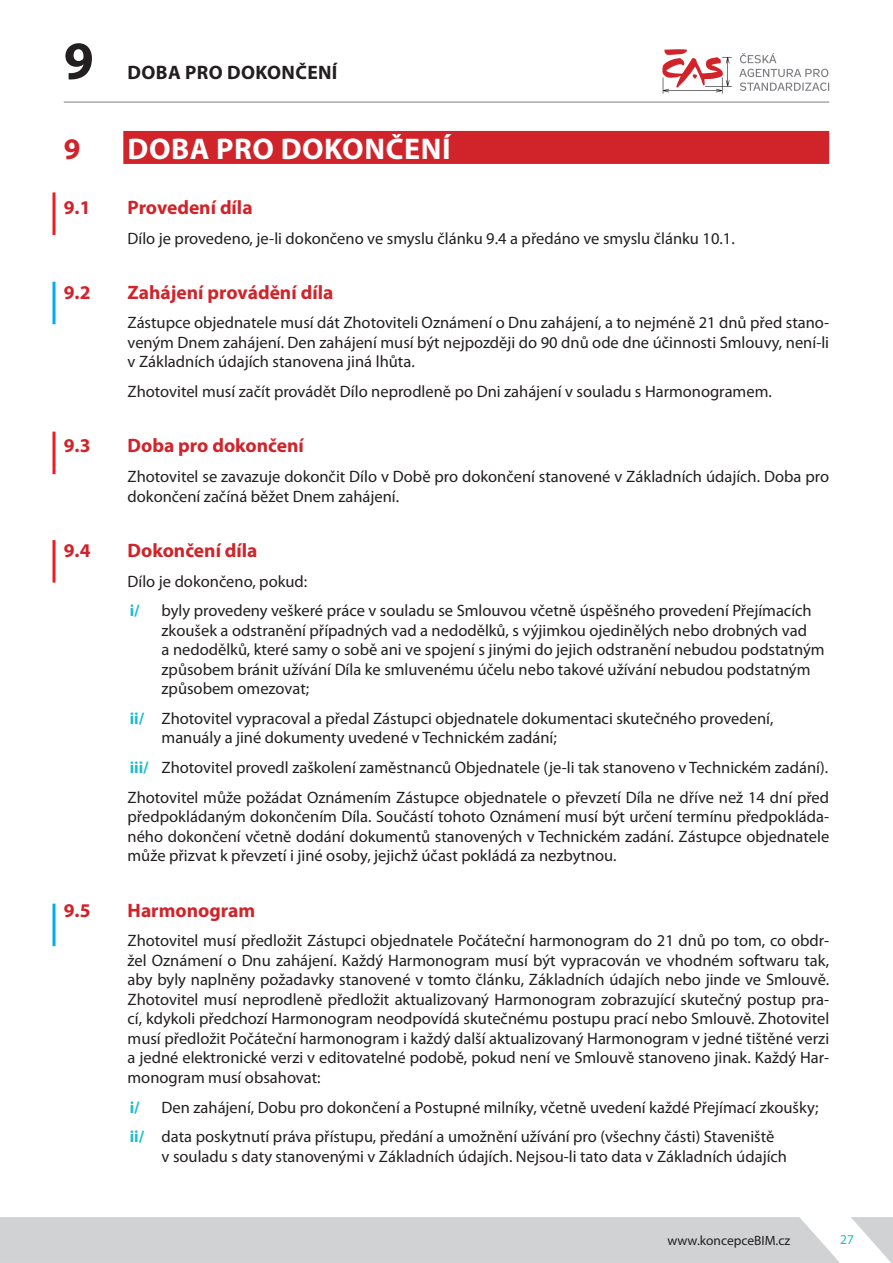
<style>
.page{position:relative;width:893px;height:1263px;background:#fff}
.page>*{position:absolute;margin:0;border:0;box-sizing:border-box;transform-origin:0 0}
.t1{font:700 54px "Myriad Pro";color:#231f20}
.t2{font:700 30px "Myriad Pro";letter-spacing:.02em;color:#fff}
.t3{font:700 30px "Myriad Pro";color:#d1232a}
.t4{font:700 19.5px "Myriad Pro";color:#d1232a}
.t5{font:700 19.5px "Myriad Pro";letter-spacing:.02em;color:#231f20}
.t6{font:16.5px/19.5px "Myriad Pro";color:#231f20}
.t7{font:700 16.5px "Myriad Pro";color:#1cbdcc}
.t8{font:13.5px "Myriad Pro";color:#231f20}
.t9{font:13.5px "Myriad Pro";color:#1cbdcc}
.s1{font-weight:700;color:#1cbdcc}
</style>
<div class="page">
<hr style="left:64px;top:102px;width:765px;height:1px;background:#7a7c7f">
<svg style="left:662px;top:49px;width:70px;height:45px"></svg>
<svg style="left:739px;top:53px;width:90px;height:38px"></svg>
<svg style="left:851px;top:1217px;width:42px;height:46px"></svg>
<div style="left:0;top:1217px;width:840px;height:46px;background:#d1d2d4"></div>
<div style="left:123px;top:131px;width:706px;height:33px;background:#d1232a"></div>
<svg style="left:52px;top:192px;width:4px;height:43px"></svg>
<svg style="left:52px;top:432px;width:4px;height:42px"></svg>
<svg style="left:52px;top:540px;width:4px;height:43px"></svg>
<svg style="left:52px;top:282px;width:4px;height:42px"></svg>
<svg style="left:52px;top:904px;width:4px;height:42px"></svg>
<h1 class="t1" style="left:64px;top:40px;width:31px">9</h1>
<p class="t5" style="left:128px;top:65px;width:211px">DOBA PRO DOKONČENÍ</p>
<h2 class="t3" style="left:64px;top:137px;width:18px">9</h2>
<h2 class="t2" style="left:128px;top:137px;width:324px">DOBA PRO DOKONČENÍ</h2>
<p class="t4" style="left:64px;top:200px;width:28px">9.1</p>
<p class="t4" style="left:128px;top:200px;width:127px">Provedení díla</p>
<p class="t6" style="left:128px;top:229px;width:609px">Dílo je provedeno, je-li dokončeno ve smyslu článku 9.4 a předáno ve smyslu článku 10.1.</p>
<p class="t4" style="left:64px;top:285px;width:28px">9.2</p>
<p class="t4" style="left:128px;top:285px;width:207px">Zahájení provádění díla</p>
<p class="t6" style="left:128px;top:314px;width:703px;text-align:justify">Zástupce objednatele musí dát Zhotoviteli Oznámení o Dnu zahájení, a to nejméně 21 dnů před stano&shy;veným Dnem zahájení. Den zahájení musí být nejpozději do 90 dnů ode dne účinnosti Smlouvy, není-li v Základních údajích stanovena jiná lhůta.</p>
<p class="t6" style="left:128px;top:383px;width:646px">Zhotovitel musí začít provádět Dílo neprodleně po Dni zahájení v souladu s Harmonogramem.</p>
<p class="t4" style="left:64px;top:438px;width:28px">9.3</p>
<p class="t4" style="left:128px;top:438px;width:178px">Doba pro dokončení</p>
<p class="t6" style="left:128px;top:468px;width:703px">Zhotovitel se zavazuje dokončit Dílo v Době pro dokončení stanovené v Základních údajích. Doba pro dokončení začíná běžet Dnem zahájení.</p>
<p class="t4" style="left:64px;top:543px;width:28px">9.4</p>
<p class="t4" style="left:128px;top:543px;width:132px">Dokončení díla</p>
<p class="t6" style="left:128px;top:572px;width:181px">Dílo je dokončeno, pokud:</p>
<p class="t7" style="left:130px;top:604px;width:11px">i/</p>
<p class="t6" style="left:162px;top:602px;width:664px">byly provedeny veškeré práce v souladu se Smlouvou včetně úspěšného provedení Přejímacích zkoušek a odstranění případných vad a nedodělků, s výjimkou ojedinělých nebo drobných vad<br>a nedodělků, které samy o sobě ani ve spojení s jinými do jejich odstranění nebudou podstatným způsobem bránit užívání Díla ke smluvenému účelu nebo takové užívání nebudou podstatným způsobem omezovat;</p>
<p class="t6" style="left:162px;top:710px;width:613px;text-indent:-32px"><span class="s1">ii/</span> Zhotovitel vypracoval a předal Zástupci objednatele dokumentaci skutečného provedení, manuály a jiné dokumenty uvedené v Technickém zadání;</p>
<p class="t6" style="left:128px;top:754px;width:703px;line-height:29.7px"><span class="s1">iii/</span> Zhotovitel provedl zaškolení zaměstnanců Objednatele (je-li tak stanoveno v Technickém zadání).<br>Zhotovitel může požádat Oznámením Zástupce objednatele o převzetí Díla ne dříve než 14 dní před</p>
<p class="t6" style="left:128px;top:808px;width:703px;text-align:justify">předpokládaným dokončením Díla. Součástí tohoto Oznámení musí být určení termínu předpokláda&shy;ného dokončení včetně dodání dokumentů stanovených v Technickém zadání. Zástupce objednatele může přizvat k převzetí i jiné osoby, jejichž účast pokládá za nezbytnou.</p>
<p class="t4" style="left:64px;top:902px;width:28px">9.5</p>
<p class="t4" style="left:128px;top:902px;width:129px">Harmonogram</p>
<p class="t6" style="left:128px;top:932px;width:703px;text-align:justify">Zhotovitel musí předložit Zástupci objednatele Počáteční harmonogram do 21 dnů po tom, co obdr&shy;žel Oznámení o Dnu zahájení. Každý Harmonogram musí být vypracován ve vhodném softwaru tak, aby byly naplněny požadavky stanovené v tomto článku, Základních údajích nebo jinde ve Smlouvě.<br>Zhotovitel musí neprodleně předložit aktualizovaný Harmonogram zobrazující skutečný postup pra&shy;cí, kdykoli předchozí Harmonogram neodpovídá skutečnému postupu prací nebo Smlouvě. Zhotovitel musí předložit Počáteční harmonogram i každý další aktualizovaný Harmonogram v jedné tištěné verzi a jedné elektronické verzi v editovatelné podobě, pokud není ve Smlouvě stanoveno jinak. Každý Har&shy;monogram musí obsahovat:</p>
<p class="t7" style="left:130px;top:1101px;width:11px">i/</p>
<p class="t6" style="left:130px;top:1093px;width:690px;line-height:29.7px;text-indent:32px">Den zahájení, Dobu pro dokončení a Postupné milníky, včetně uvedení každé Přejímací zkoušky; <span class="s1">ii/</span> data poskytnutí práva přístupu, předání a umožnění užívání pro (všechny části) Staveniště</p>
<p class="t6" style="left:162px;top:1148px;width:627px">v souladu s daty stanovenými v Základních údajích. Nejsou-li tato data v Základních údajích</p>
<p class="t8" style="left:667px;top:1235px;width:124px">www.koncepceBIM.cz</p>
<p class="t9" style="left:840px;top:1235px;width:15px">27</p>
</div>
